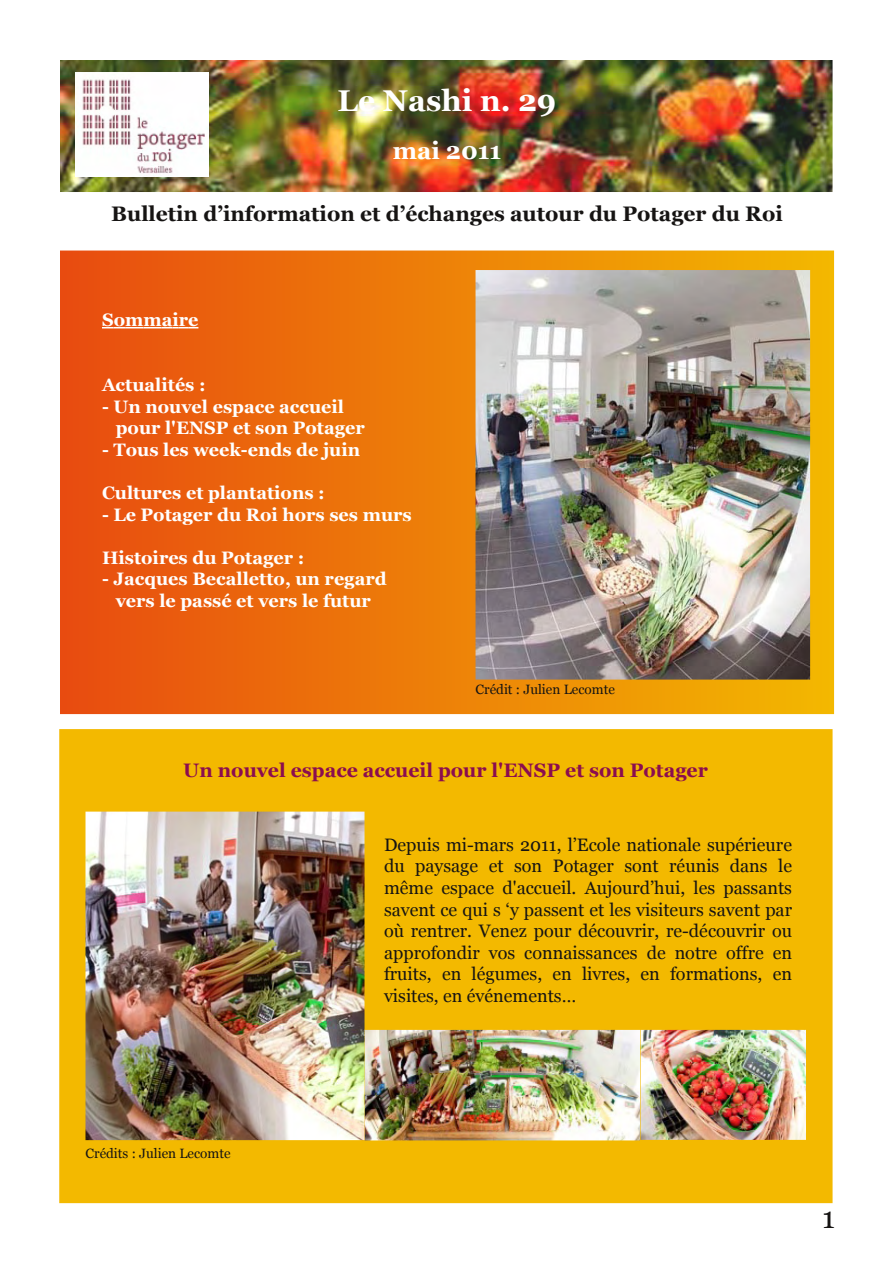
<style>
.page{position:relative;width:893px;height:1263px;background:#fff}
.page>*{position:absolute;margin:0;border:0;box-sizing:border-box;transform-origin:0 0}
.t1{font:700 30px "Georgia";color:#fff}
.t2{font:30px "Georgia";color:#161413}
.t3{font:700 24px "Georgia";color:#fff}
.t4{font:700 21px "Georgia";color:#161413}
.t5{font:700 19.5px "Georgia";color:#8b0d4f}
.t6{font:18px/21.6px "Georgia";color:#161413;text-align:justify}
.t7{font:700 18px/21.6px "Georgia";color:#fff}
.t8{font:13.5px "Georgia";color:#161413}
</style>
<div class="page">
<img style="left:60px;top:60px;width:772px;height:132px">
<img style="left:75px;top:72px;width:134px;height:105px">
<div style="left:59px;top:729px;width:773px;height:474px;background:#f3b900"></div>
<img style="left:364px;top:1030px;width:442px;height:110px">
<div style="left:60px;top:250px;width:774px;height:464px;background:linear-gradient(to right,#e84b10,#f3b800)"></div>
<svg style="left:102px;top:327px;width:96px;height:1px"></svg>
<img style="left:476px;top:270px;width:334px;height:409px">
<img style="left:86px;top:811px;width:278px;height:329px">
<h1 class="t1" style="left:338px;top:84px;width:220px">Le Nashi n. 29</h1>
<h2 class="t3" style="left:393px;top:137px;width:110px">mai 2011</h2>
<p class="t4" style="left:111px;top:202px;width:673px">Bulletin d’information et d’échanges autour du Potager du Roi</p>
<p class="t7" style="left:102px;top:309px;width:98px">Sommaire</p>
<p class="t7" style="left:102px;top:374px;width:105px">Actualités :</p>
<p class="t7" style="left:116px;top:395px;width:251px;text-indent:-14px">- Un nouvel espace accueil pour l'ENSP et son Potager</p>
<p class="t7" style="left:102px;top:439px;width:260px">- Tous les week-ends de juin</p>
<p class="t7" style="left:102px;top:482px;width:224px">Cultures et plantations :</p>
<p class="t7" style="left:102px;top:503px;width:311px">- Le Potager du Roi hors ses murs</p>
<p class="t7" style="left:102px;top:547px;width:204px">Histoires du Potager :</p>
<p class="t7" style="left:102px;top:568px;width:286px;text-align:center">- Jacques Becalletto, un regard vers le passé et vers le futur</p>
<p class="t8" style="left:476px;top:682px;width:141px">Crédit : Julien Lecomte</p>
<p class="t5" style="left:183px;top:759px;width:526px">Un nouvel espace accueil pour l'ENSP et son Potager</p>
<p class="t6" style="left:384px;top:834px;width:409px">Depuis mi-mars 2011, l’Ecole nationale supérieure du paysage et son Potager sont réunis dans le même espace d'accueil. Aujourd’hui, les passants savent ce qui s ‘y passent et les visiteurs savent par où rentrer. Venez pour découvrir, re-découvrir ou approfondir vos connaissances de notre offre en fruits, en légumes, en livres, en formations, en visites, en événements…</p>
<p class="t8" style="left:86px;top:1145px;width:147px">Crédits : Julien Lecomte</p>
<h1 class="t2" style="left:822px;top:1201px;width:14px">1</h1>
</div>
